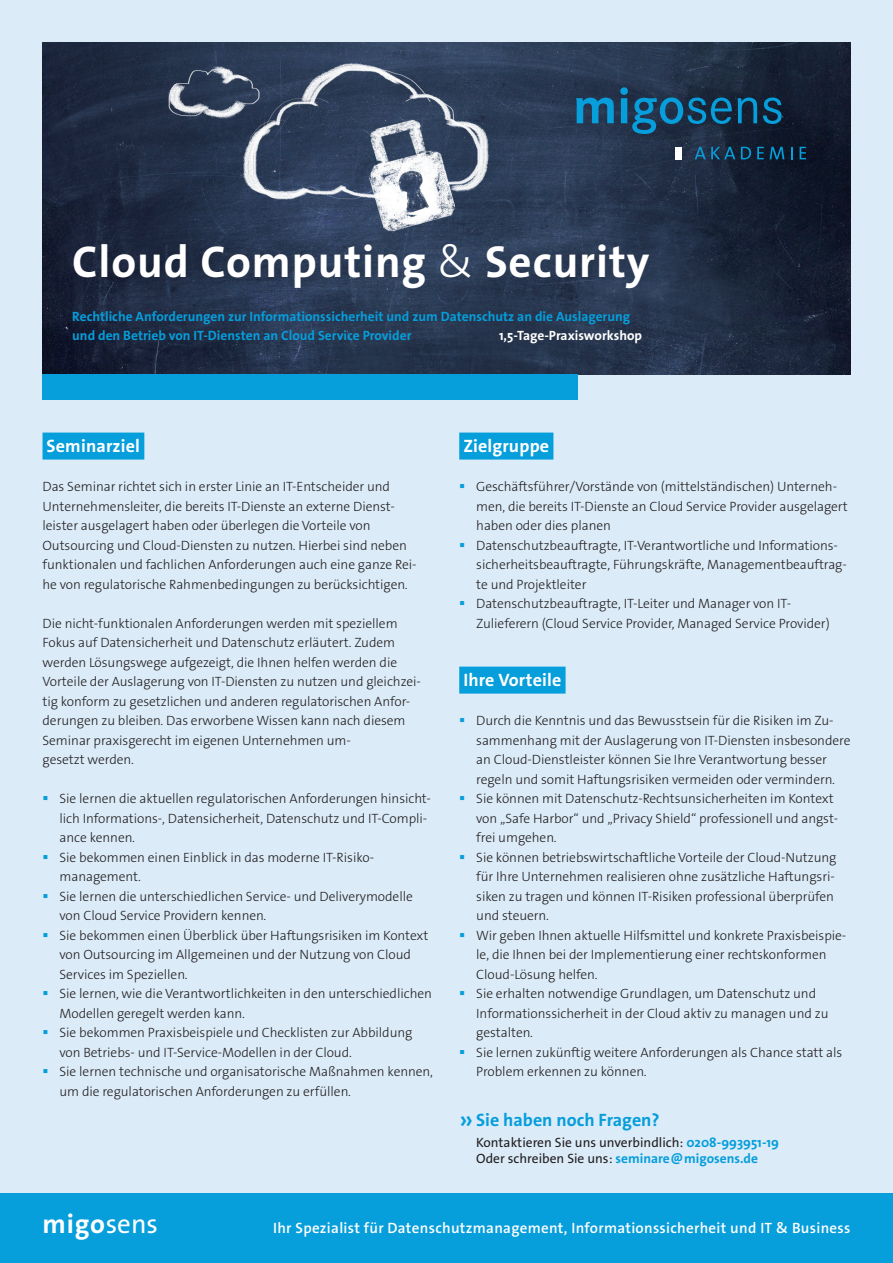
<style>
.page{position:relative;width:893px;height:1263px;background:#dbebf8}
.page>*{position:absolute;margin:0;border:0;box-sizing:border-box;transform-origin:0 0}
.t1{font:700 45px "The Sans Os F";letter-spacing:.02em;color:#fff}
.t2{font:700 27px "The Sans Os F";color:#fff}
.t3{font:700 18px "The Sans Os F";letter-spacing:.01em;color:#fff}
.t4{font:700 18px "The Sans Os F";color:#069edb}
.t5{font:600 15px "The Sans Os F";letter-spacing:.02em;color:#fff}
.t6{font:300 13.5px/19.5px "The Sans Os F";letter-spacing:-.005em;color:#231f20}
.t7{font:700 13.5px/19.5px "The Sans Os F";color:#069edb}
.t8{font:13.5px/16.5px "The Sans Os F";color:#231f20}
.t9{font:700 13.5px "The Sans Os F";color:#fff}
.s1{font-weight:300}
.s2{color:#069edb}
.s3{font-weight:600;font-size:27px}
.s4{font-weight:700;color:#069edb}
.s5{font-weight:400}
</style>
<div class="page">
<img style="left:43px;top:43px;width:807px;height:331px">
<div style="left:43px;top:433px;width:101px;height:27px;background:#069edb"></div>
<div style="left:43px;top:374px;width:535px;height:26px;background:#069edb"></div>
<div style="left:0;top:1193px;width:893px;height:70px;background:#069edb"></div>
<svg style="left:576px;top:98px;width:38px;height:25px"></svg>
<svg style="left:620px;top:87px;width:137px;height:47px;background:#174867"></svg>
<svg style="left:763px;top:98px;width:19px;height:26px"></svg>
<svg style="left:695px;top:147px;width:40px;height:12px"></svg>
<svg style="left:741px;top:147px;width:10px;height:12px"></svg>
<svg style="left:757px;top:147px;width:7px;height:12px"></svg>
<svg style="left:770px;top:147px;width:14px;height:12px"></svg>
<svg style="left:791px;top:147px;width:1px;height:12px"></svg>
<svg style="left:800px;top:147px;width:6px;height:12px"></svg>
<div style="left:675px;top:147px;width:7px;height:13px;background:#fff"></div>
<div style="left:459px;top:433px;width:94px;height:27px;background:#069edb"></div>
<div style="left:459px;top:667px;width:107px;height:27px;background:#069edb"></div>
<img style="left:143px;top:42px;width:399px;height:215px">
<h1 class="t1" style="left:72px;top:232px;width:579px">Cloud Computing <span class="s1">&amp;</span> Security</h1>
<p class="t7" style="left:72px;top:306px;width:559px">Rechtliche Anforderungen zur Informationssicherheit und zum Datenschutz an die Auslagerung und den Betrieb von IT-Diensten an Cloud Service Provider</p>
<p class="t9" style="left:499px;top:327px;width:145px">1,5-Tage-Praxisworkshop</p>
<h3 class="t3" style="left:47px;top:434px;width:95px">Seminarziel</h3>
<p class="t6" style="left:43px;top:477px;width:376px">Das Seminar richtet sich in erster Linie an IT-Entscheider und Unternehmensleiter, die bereits IT-Dienste an externe Dienst&shy;leister ausgelagert haben oder überlegen die Vorteile von Outsourcing und Cloud-Diensten zu nutzen. Hierbei sind neben funktionalen und fachlichen Anforderungen auch eine ganze Rei&shy;he von regulatorische Rahmenbedingungen zu berücksichtigen.</p>
<p class="t6" style="left:43px;top:613px;width:380px">Die nicht-funktionalen Anforderungen werden mit speziellem Fokus auf Datensicherheit und Datenschutz erläutert. Zudem werden Lösungswege aufgezeigt, die Ihnen helfen werden die Vorteile der Auslagerung von IT-Diensten zu nutzen und gleichzei&shy;tig konform zu gesetzlichen und anderen regulatorischen Anfor&shy;derungen zu bleiben. Das erworbene Wissen kann nach diesem Seminar praxisgerecht im eigenen Unternehmen um-<br>gesetzt werden.</p>
<p class="t6" style="left:60px;top:789px;width:373px;text-indent:-17px"><span class="s2">▪</span> Sie lernen die aktuellen regulatorischen Anforderungen hinsicht&shy;lich Informations-, Datensicherheit, Datenschutz und IT-Compli&shy;ance kennen.</p>
<p class="t6" style="left:60px;top:847px;width:316px;text-indent:-17px"><span class="s2">▪</span> Sie bekommen einen Einblick in das moderne IT-Risiko&shy;management.</p>
<p class="t6" style="left:60px;top:886px;width:355px;text-indent:-17px"><span class="s2">▪</span> Sie lernen die unterschiedlichen Service- und Deliverymodelle von Cloud Service Providern kennen.</p>
<p class="t6" style="left:60px;top:925px;width:370px;text-indent:-17px"><span class="s2">▪</span> Sie bekommen einen Überblick über Haftungsrisiken im Kontext von Outsourcing im Allgemeinen und der Nutzung von Cloud<br>Services im Speziellen.</p>
<p class="t6" style="left:60px;top:984px;width:374px;text-indent:-17px"><span class="s2">▪</span> Sie lernen, wie die Verantwortlichkeiten in den unterschiedlichen<br>Modellen geregelt werden kann.</p>
<p class="t6" style="left:60px;top:1023px;width:354px;text-indent:-17px"><span class="s2">▪</span> Sie bekommen Praxisbeispiele und Checklisten zur Abbildung von Betriebs- und IT-Service-Modellen in der Cloud.</p>
<p class="t6" style="left:60px;top:1062px;width:375px;text-indent:-17px"><span class="s2">▪</span> Sie lernen technische und organisatorische Maßnahmen kennen, um die regulatorischen Anforderungen zu erfüllen.</p>
<h3 class="t3" style="left:463px;top:434px;width:87px">Zielgruppe</h3>
<p class="t6" style="left:476px;top:477px;width:373px;text-indent:-17px"><span class="s2">▪</span> Geschäftsführer/Vorstände von (mittelständischen) Unterneh&shy;men, die bereits IT-Dienste an Cloud Service Provider ausgelagert haben oder dies planen</p>
<p class="t6" style="left:476px;top:535px;width:372px;text-indent:-17px"><span class="s2">▪</span> Datenschutzbeauftragte, IT-Verantwortliche und Informations&shy;sicherheitsbeauftragte, Führungskräfte, Managementbeauftrag&shy;te und Projektleiter</p>
<p class="t6" style="left:476px;top:594px;width:355px;text-indent:-17px"><span class="s2">▪</span> Datenschutzbeauftragte, IT-Leiter und Manager von IT-<br>Zulieferern (Cloud Service Provider, Managed Service Provider)</p>
<h3 class="t3" style="left:463px;top:668px;width:99px">Ihre Vorteile</h3>
<p class="t6" style="left:476px;top:711px;width:376px;text-indent:-17px"><span class="s2">▪</span> Durch die Kenntnis und das Bewusstsein für die Risiken im Zu&shy;sammenhang mit der Auslagerung von IT-Diensten insbesondere an Cloud-Dienstleister können Sie Ihre Verantwortung besser regeln und somit Haftungsrisiken vermeiden oder vermindern.</p>
<p class="t6" style="left:476px;top:789px;width:363px;text-indent:-17px"><span class="s2">▪</span> Sie können mit Datenschutz-Rechtsunsicherheiten im Kontext von „Safe Harbor“ und „Privacy Shield“ professionell und angst&shy;frei umgehen.</p>
<p class="t6" style="left:476px;top:847px;width:362px;text-indent:-17px"><span class="s2">▪</span> Sie können betriebswirtschaftliche Vorteile der Cloud-Nutzung für Ihre Unternehmen realisieren ohne zusätzliche Haftungsri&shy;siken zu tragen und können IT-Risiken professional überprüfen und steuern.</p>
<p class="t6" style="left:476px;top:925px;width:372px;text-indent:-17px"><span class="s2">▪</span> Wir geben Ihnen aktuelle Hilfsmittel und konkrete Praxisbeispie&shy;le, die Ihnen bei der Implementierung einer rechtskonformen<br>Cloud-Lösung helfen.</p>
<p class="t6" style="left:476px;top:984px;width:354px;text-indent:-17px"><span class="s2">▪</span> Sie erhalten notwendige Grundlagen, um Datenschutz und<br>Informationssicherheit in der Cloud aktiv zu managen und zu gestalten.</p>
<p class="t6" style="left:476px;top:1042px;width:368px;text-indent:-17px"><span class="s2">▪</span> Sie lernen zukünftig weitere Anforderungen als Chance statt als<br>Problem erkennen zu können.</p>
<h3 class="t4" style="left:459px;top:1108px;width:202px"><span class="s3">»</span> Sie haben noch Fragen?</h3>
<p class="t8" style="left:476px;top:1134px;width:304px">Kontaktieren Sie uns unverbindlich: <span class="s4">0208-993951-19<br></span>Oder schreiben Sie uns: <span class="s4">seminare@migosens.de</span></p>
<h2 class="t2" style="left:43px;top:1207px;width:117px">migo<span class="s5">sens</span></h2>
<p class="t5" style="left:273px;top:1218px;width:579px">Ihr Spezialist für Datenschutzmanagement, Informationssicherheit und IT &amp; Business</p>
</div>
